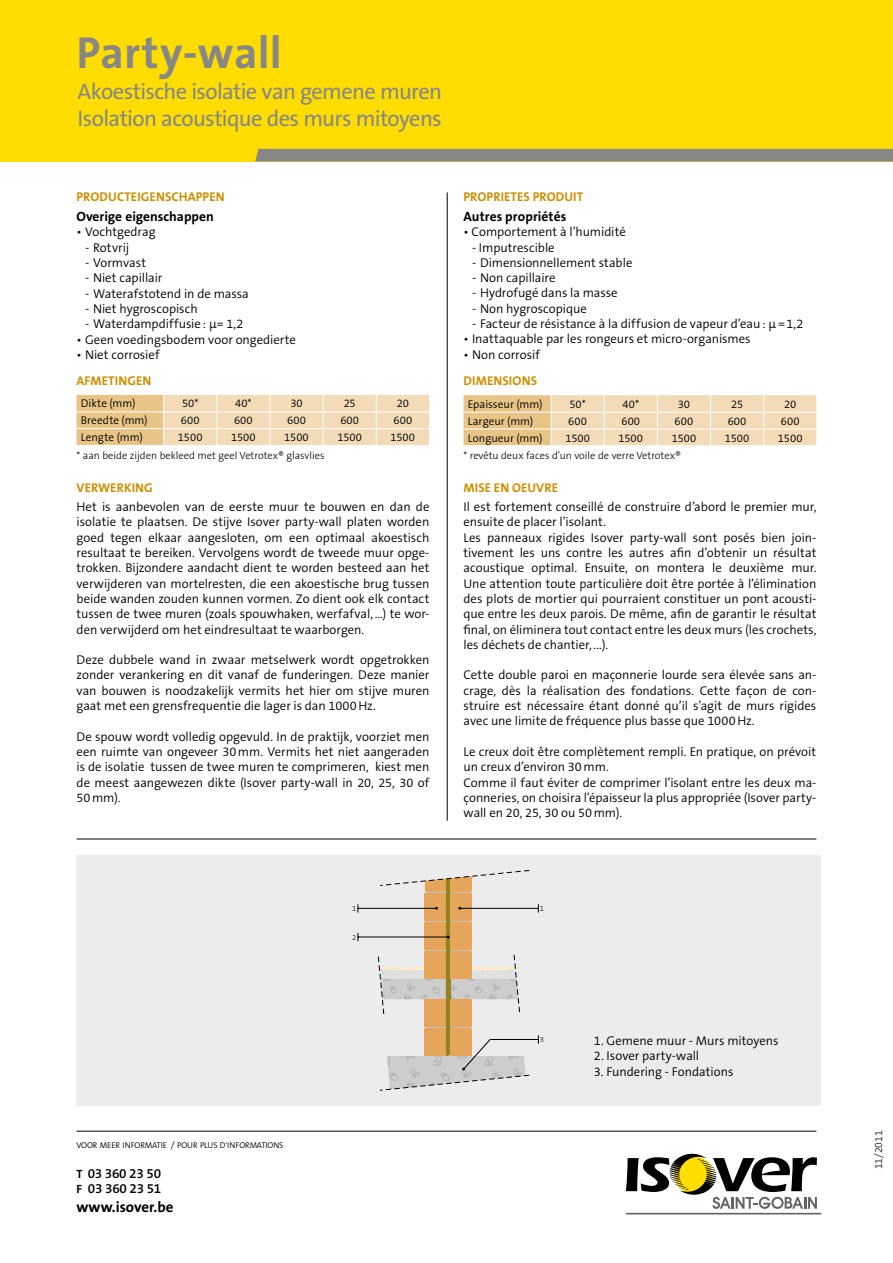
<style>
.page{position:relative;width:893px;height:1263px;background:#fff}
.page>*{position:absolute;margin:0;border:0;box-sizing:border-box;transform-origin:0 0}
.t1{font:700 45px "The Sans B7";letter-spacing:.005em;color:#878786}
.t2{font:22.5px/27px "The Sans B5 Plain";letter-spacing:-.03em;color:#878786}
.t3{font:700 15px "The Sans B7";color:#000}
.t4{font:700 13.5px "The Sans B7";color:#000}
.t5{font:600 13.5px/15px "The Sans B6";letter-spacing:-.015em;color:#000}
.t6{font:300 12.75px/15.3px "The Sans B4";color:#000;text-align:justify}
.t7{font:700 12.75px "The Sans B7";letter-spacing:.01em;color:#cc8f00}
.t8{font:300 11.25px "The Sans B4";color:#000}
.t9{font:300 10.5px "The Sans B3";color:#000}
.t10{font:300 8.4px "The Sans B4";letter-spacing:-.015em;color:#000}
.t11{font:300 7.65px "The Sans B3";color:#000}
.s1{font-size:9px}
.s2{font-size:7.5px}
.s3{font-family:"The Sans B7";font-weight:700;font-size:12px}
</style>
<div class="page">
<div style="left:0;top:0;width:893px;height:162px;background:#fd0"></div>
<svg style="left:255px;top:149px;width:638px;height:13px;background:#8b8981"></svg>
<hr style="left:447px;top:192px;width:1px;height:629px;background:#000">
<div style="left:76px;top:855px;width:744px;height:251px;background:#ececed"></div>
<hr style="left:358px;top:908px;width:78px;height:1px;background:#000">
<hr style="left:358px;top:937px;width:90px;height:1px;background:#000">
<svg style="left:378px;top:870px;width:161px;height:220px"></svg>
<hr style="left:77px;top:1131px;width:739px;height:1px;background:#000">
<hr style="left:626px;top:1213px;width:195px;height:1px;background:#636362">
<svg style="left:626px;top:1153px;width:191px;height:56px"></svg>
<svg style="left:77px;top:395px;width:352px;height:50px;background:#f0d7ae"></svg>
<svg style="left:463px;top:395px;width:354px;height:51px;background:#f0d8b0"></svg>
<hr style="left:77px;top:839px;width:739px;height:1px;background:#000">
<h1 class="t1" style="left:77px;top:29px;width:207px">Party-wall</h1>
<h2 class="t2" style="left:78px;top:79px;width:366px">Akoestische isolatie van gemene muren<br>Isolation acoustique des murs mitoyens</h2>
<p class="t7" style="left:77px;top:190px;width:16px">Producteigenschappen</p>
<p class="t4" style="left:77px;top:209px;width:139px">Overige eigenschappen</p>
<p class="t6" style="left:77px;top:225px;width:81px">• Vochtgedrag</p>
<p class="t6" style="left:85px;top:240px;width:46px">- Rotvrij</p>
<p class="t6" style="left:85px;top:256px;width:63px">- Vormvast</p>
<p class="t6" style="left:85px;top:271px;width:79px">- Niet capillair</p>
<p class="t6" style="left:85px;top:286px;width:165px">- Waterafstotend in de massa</p>
<p class="t6" style="left:85px;top:301px;width:114px">- Niet hygroscopisch</p>
<p class="t6" style="left:85px;top:317px;width:160px">- Waterdampdiffusie : µ= 1,2</p>
<p class="t6" style="left:77px;top:332px;width:221px">• Geen voedingsbodem voor ongedierte</p>
<p class="t6" style="left:77px;top:347px;width:85px">• Niet corrosief</p>
<p class="t7" style="left:77px;top:374px;width:76px">AFMETINGEN</p>
<p class="t8" style="left:81px;top:398px;width:56px">Dikte (mm)</p>
<p class="t8" style="left:182px;top:398px;width:18px">50*</p>
<p class="t8" style="left:235px;top:398px;width:18px">40*</p>
<p class="t8" style="left:290px;top:398px;width:14px">30</p>
<p class="t8" style="left:344px;top:398px;width:14px">25</p>
<p class="t8" style="left:397px;top:398px;width:14px">20</p>
<p class="t8" style="left:81px;top:415px;width:68px">Breedte (mm)</p>
<p class="t8" style="left:181px;top:415px;width:20px">600</p>
<p class="t8" style="left:234px;top:415px;width:20px">600</p>
<p class="t8" style="left:287px;top:415px;width:20px">600</p>
<p class="t8" style="left:340px;top:415px;width:20px">600</p>
<p class="t8" style="left:393px;top:415px;width:20px">600</p>
<p class="t8" style="left:81px;top:432px;width:63px">Lengte (mm)</p>
<p class="t8" style="left:178px;top:432px;width:26px">1500</p>
<p class="t8" style="left:231px;top:432px;width:26px">1500</p>
<p class="t8" style="left:284px;top:432px;width:26px">1500</p>
<p class="t8" style="left:337px;top:432px;width:26px">1500</p>
<p class="t8" style="left:391px;top:432px;width:26px">1500</p>
<p class="t9" style="left:77px;top:450px;width:250px">* aan beide zijden bekleed met geel Vetrotex® glasvlies</p>
<p class="t7" style="left:77px;top:481px;width:78px">VERWERKING</p>
<p class="t6" style="left:77px;top:500px;width:354px">Het is aanbevolen van de eerste muur te bouwen en dan de isolatie te plaatsen. De stijve Isover party-wall platen worden goed tegen elkaar aangesloten, om een optimaal akoestisch resultaat te bereiken. Vervolgens wordt de tweede muur opge&shy;trokken. Bijzondere aandacht dient te worden besteed aan het verwijderen van mortelresten, die een akoestische brug tussen beide wanden zouden kunnen vormen. Zo dient ook elk contact tussen de twee muren (zoals spouwhaken, werfafval,…) te wor&shy;den verwijderd om het eindresultaat te waarborgen.</p>
<p class="t6" style="left:77px;top:653px;width:354px">Deze dubbele wand in zwaar metselwerk wordt opgetrokken zonder verankering en dit vanaf de funderingen. Deze manier van bouwen is noodzakelijk vermits het hier om stijve muren gaat met een grensfrequentie die lager is dan 1000Hz.</p>
<p class="t6" style="left:77px;top:729px;width:354px">De spouw wordt volledig opgevuld. In de praktijk, voorziet men een ruimte van ongeveer 30mm. Vermits het niet aangeraden is de isolatie tussen de twee muren te comprimeren, kiest men de meest aangewezen dikte (Isover party-wall in 20, 25, 30 of 50mm).</p>
<p class="t7" style="left:463px;top:190px;width:121px">PROPRIETES PRODUIT</p>
<p class="t4" style="left:463px;top:209px;width:104px">Autres propriétés</p>
<p class="t6" style="left:463px;top:225px;width:164px">• Comportement à l’humidité</p>
<p class="t6" style="left:472px;top:240px;width:84px">- Imputrescible</p>
<p class="t6" style="left:472px;top:255px;width:162px">- Dimensionnellement stable</p>
<p class="t6" style="left:472px;top:271px;width:85px">- Non capillaire</p>
<p class="t6" style="left:472px;top:286px;width:147px">- Hydrofugé dans la masse</p>
<p class="t6" style="left:472px;top:301px;width:116px">- Non hygroscopique</p>
<p class="t6" style="left:472px;top:317px;width:333px">- Facteur de résistance à la diffusion de vapeur d’eau: µ=1,2</p>
<p class="t6" style="left:463px;top:332px;width:289px">• Inattaquable par les rongeurs et micro-organismes</p>
<p class="t6" style="left:463px;top:347px;width:78px">• Non corrosif</p>
<p class="t7" style="left:463px;top:374px;width:75px">DIMENSIONS</p>
<p class="t8" style="left:468px;top:398px;width:76px">Epaisseur (mm)</p>
<p class="t8" style="left:569px;top:398px;width:18px">50*</p>
<p class="t8" style="left:622px;top:398px;width:18px">40*</p>
<p class="t8" style="left:678px;top:398px;width:14px">30</p>
<p class="t8" style="left:731px;top:398px;width:14px">25</p>
<p class="t8" style="left:784px;top:398px;width:14px">20</p>
<p class="t8" style="left:468px;top:415px;width:67px">Largeur (mm)</p>
<p class="t8" style="left:568px;top:415px;width:20px">600</p>
<p class="t8" style="left:621px;top:415px;width:20px">600</p>
<p class="t8" style="left:675px;top:415px;width:20px">600</p>
<p class="t8" style="left:728px;top:415px;width:20px">600</p>
<p class="t8" style="left:781px;top:415px;width:20px">600</p>
<p class="t8" style="left:468px;top:432px;width:76px">Longueur (mm)</p>
<p class="t8" style="left:565px;top:432px;width:26px">1500</p>
<p class="t8" style="left:618px;top:432px;width:26px">1500</p>
<p class="t8" style="left:672px;top:432px;width:26px">1500</p>
<p class="t8" style="left:725px;top:432px;width:26px">1500</p>
<p class="t8" style="left:778px;top:432px;width:26px">1500</p>
<p class="t9" style="left:463px;top:450px;width:219px">* revêtu deux faces d’un voile de verre Vetrotex®</p>
<p class="t7" style="left:463px;top:481px;width:96px">MISE EN OEUVRE</p>
<p class="t6" style="left:463px;top:500px;width:354px;text-align:left">Il est fortement conseillé de construire d’abord le premier mur, ensuite de placer l’isolant.<br>Les panneaux rigides Isover party-wall sont posés bien join&shy;tivement les uns contre les autres afin d’obtenir un résultat acoustique optimal. Ensuite, on montera le deuxième mur.<br>Une attention toute particulière doit être portée à l’élimination des plots de mortier qui pourraient constituer un pont acousti&shy;que entre les deux parois. De même, afin de garantir le résultat final, on éliminera tout contact entre les deux murs (les crochets, les déchets de chantier, ...).</p>
<p class="t6" style="left:463px;top:668px;width:354px">Cette double paroi en maçonnerie lourde sera élevée sans an&shy;crage, dès la réalisation des fondations. Cette façon de con&shy;struire est nécessaire étant donné qu’il s’agit de murs rigides avec une limite de fréquence plus basse que 1000Hz.</p>
<p class="t6" style="left:463px;top:744px;width:354px;text-align:left">Le creux doit être complètement rempli. En pratique, on prévoit un creux d’environ 30mm.<br>Comme il faut éviter de comprimer l’isolant entre les deux ma&shy;çonneries, on choisira l’épaisseur la plus appropriée (Isover party&shy;wall en 20, 25, 30 ou 50mm).</p>
<p class="t11" style="left:352px;top:904px;width:6px">1</p>
<p class="t11" style="left:540px;top:904px;width:6px">1</p>
<p class="t11" style="left:352px;top:933px;width:6px">2</p>
<p class="t10" style="left:77px;top:1140px;width:208px">VOOR MEER INFORMATIE <span class="s1">/</span> POUR PLUS D<span class="s2">’</span>INFORMATIONS</p>
<p class="t5" style="left:77px;top:1166px;width:86px"><span class="s3">T</span> 03 360 23 50<br><span class="s3">F</span> 03 360 23 51</p>
<p class="t3" style="left:77px;top:1199px;width:98px">www.isover.be</p>
<p class="t11" style="left:540px;top:1035px;width:6px">3</p>
<p class="t6" style="left:594px;top:1034px;width:186px">1. Gemene muur - Murs mitoyens</p>
<p class="t6" style="left:594px;top:1049px;width:107px">2. Isover party-wall</p>
<p class="t6" style="left:594px;top:1064px;width:141px">3. Fundering - Fondations</p>
<p class="t9" style="left:873px;top:1169px;width:41px;rotate:-90deg">11/2011</p>
</div>
